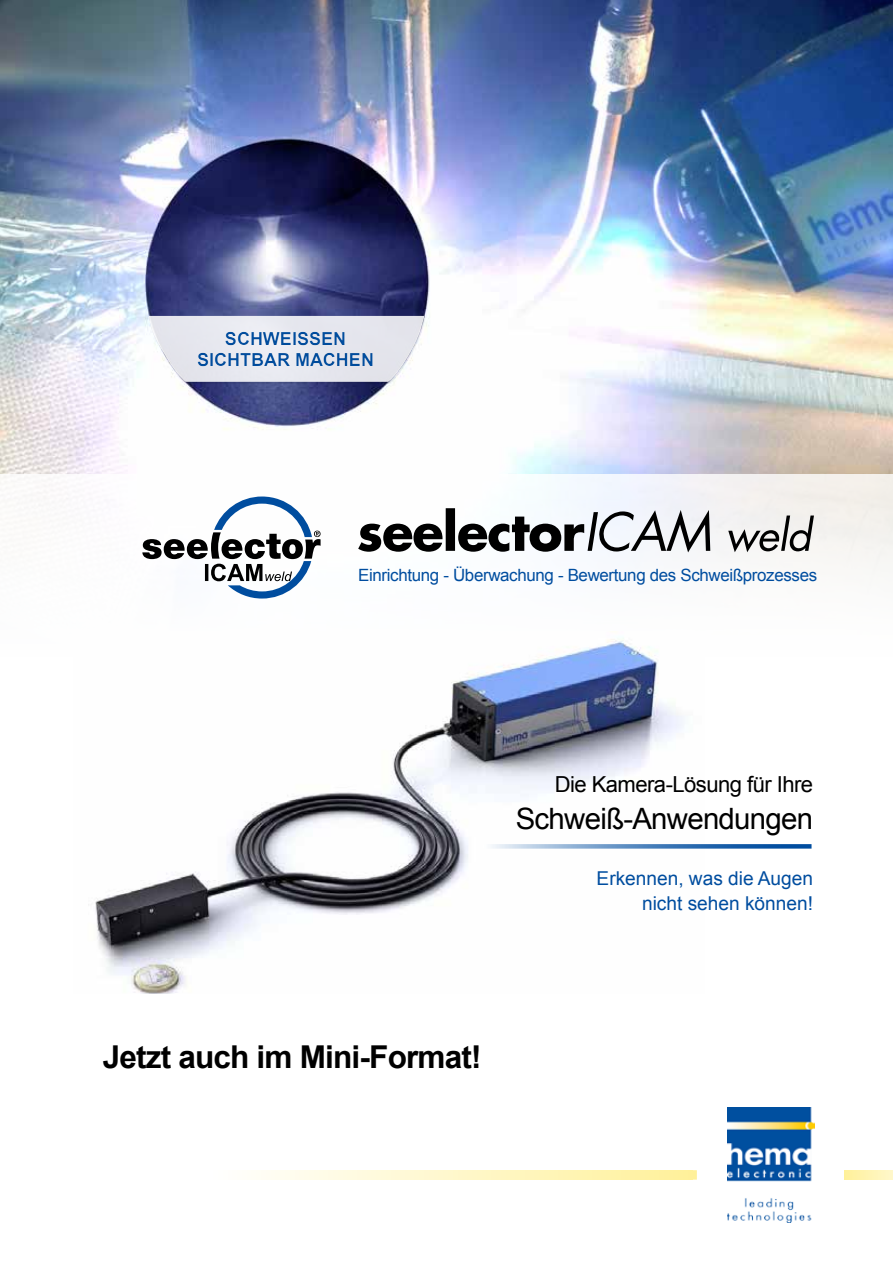
<style>
.page{position:relative;width:893px;height:1263px;background:#fff}
.page>*{position:absolute;margin:0;border:0;box-sizing:border-box;transform-origin:0 0}
.t1{font:700 31.5px "Arial";letter-spacing:-.025em;color:#000}
.t2{font:29.4px "Arial";letter-spacing:-.025em;color:#000}
.t3{font:22.05px "Arial";letter-spacing:-.025em;color:#000}
.t4{font:19.05px/25px "Arial";color:#004d9f;text-align:right}
.t5{font:700 18px/21.6px "Arial";color:#004d9f;text-align:center}
.t6{font:16.95px "Arial";letter-spacing:-.02em;color:#004d9f}
</style>
<div class="page">
<img style="left:0;top:0;width:893px;height:474px">
<div style="left:149px;top:316px;width:277px;height:67px;background:#000;opacity:.1"></div>
<svg style="left:149px;top:316px;width:275px;height:66px"></svg>
<div style="left:184px;top:326px;width:228px;height:49px;background:#e5e6ee"></div>
<svg style="left:142px;top:496px;width:179px;height:102px"></svg>
<svg style="left:358px;top:508px;width:352px;height:44px"></svg>
<svg style="left:728px;top:515px;width:86px;height:37px"></svg>
<img style="left:728px;top:1108px;width:87px;height:114px">
<div style="left:692px;top:1170px;width:5px;height:9px;background:#fff099"></div>
<svg style="left:688px;top:1170px;width:4px;height:9px"></svg>
<div style="left:683px;top:1170px;width:5px;height:9px;background:#fff19b"></div>
<div style="left:678px;top:1170px;width:5px;height:9px;background:#fff19c"></div>
<div style="left:673px;top:1170px;width:5px;height:9px;background:#fff19d"></div>
<div style="left:668px;top:1170px;width:5px;height:9px;background:#fff19e"></div>
<svg style="left:664px;top:1170px;width:4px;height:9px"></svg>
<div style="left:659px;top:1170px;width:5px;height:9px;background:#fff1a0"></div>
<div style="left:654px;top:1170px;width:5px;height:9px;background:#fff2a1"></div>
<div style="left:649px;top:1170px;width:5px;height:9px;background:#fff2a2"></div>
<div style="left:644px;top:1170px;width:5px;height:9px;background:#fff2a3"></div>
<svg style="left:640px;top:1170px;width:4px;height:9px"></svg>
<div style="left:635px;top:1170px;width:5px;height:9px;background:#fff2a5"></div>
<div style="left:630px;top:1170px;width:5px;height:9px;background:#fff2a6"></div>
<div style="left:625px;top:1170px;width:5px;height:9px;background:#fff2a7"></div>
<div style="left:620px;top:1170px;width:5px;height:9px;background:#fff2a8"></div>
<div style="left:616px;top:1170px;width:5px;height:9px;background:#fff3a9"></div>
<div style="left:611px;top:1170px;width:5px;height:9px;background:#fff3aa"></div>
<div style="left:606px;top:1170px;width:5px;height:9px;background:#fff3ab"></div>
<div style="left:601px;top:1170px;width:5px;height:9px;background:#fff3ac"></div>
<div style="left:596px;top:1170px;width:5px;height:9px;background:#fff3ad"></div>
<div style="left:592px;top:1170px;width:5px;height:9px;background:#fff3ae"></div>
<div style="left:587px;top:1170px;width:5px;height:9px;background:#fff4af"></div>
<div style="left:582px;top:1170px;width:5px;height:9px;background:#fff4b0"></div>
<div style="left:577px;top:1170px;width:5px;height:9px;background:#fff4b1"></div>
<div style="left:572px;top:1170px;width:5px;height:9px;background:#fff4b2"></div>
<div style="left:568px;top:1170px;width:5px;height:9px;background:#fff4b3"></div>
<div style="left:563px;top:1170px;width:5px;height:9px;background:#fff4b4"></div>
<div style="left:558px;top:1170px;width:5px;height:9px;background:#fff4b5"></div>
<div style="left:553px;top:1170px;width:5px;height:9px;background:#fff5b6"></div>
<svg style="left:549px;top:1170px;width:4px;height:9px"></svg>
<div style="left:544px;top:1170px;width:5px;height:9px;background:#fff5b8"></div>
<div style="left:539px;top:1170px;width:5px;height:9px;background:#fff5b9"></div>
<div style="left:534px;top:1170px;width:5px;height:9px;background:#fff5ba"></div>
<div style="left:529px;top:1170px;width:5px;height:9px;background:#fff5bb"></div>
<svg style="left:525px;top:1170px;width:4px;height:9px"></svg>
<div style="left:520px;top:1170px;width:5px;height:9px;background:#fff6bd"></div>
<div style="left:515px;top:1170px;width:5px;height:9px;background:#fff6be"></div>
<div style="left:510px;top:1170px;width:5px;height:9px;background:#fff6bf"></div>
<div style="left:505px;top:1170px;width:5px;height:9px;background:#fff6c0"></div>
<svg style="left:501px;top:1170px;width:4px;height:9px"></svg>
<div style="left:496px;top:1170px;width:5px;height:9px;background:#fff6c2"></div>
<div style="left:491px;top:1170px;width:5px;height:9px;background:#fff6c3"></div>
<div style="left:486px;top:1170px;width:5px;height:9px;background:#fff7c4"></div>
<div style="left:481px;top:1170px;width:5px;height:9px;background:#fff7c5"></div>
<svg style="left:477px;top:1170px;width:4px;height:9px"></svg>
<div style="left:472px;top:1170px;width:5px;height:9px;background:#fff7c7"></div>
<div style="left:467px;top:1170px;width:5px;height:9px;background:#fff7c8"></div>
<div style="left:462px;top:1170px;width:5px;height:9px;background:#fff7c9"></div>
<div style="left:457px;top:1170px;width:5px;height:9px;background:#fff7ca"></div>
<div style="left:453px;top:1170px;width:5px;height:9px;background:#fff8cb"></div>
<div style="left:448px;top:1170px;width:5px;height:9px;background:#fff8cd"></div>
<div style="left:443px;top:1170px;width:5px;height:9px;background:#fff8ce"></div>
<div style="left:438px;top:1170px;width:5px;height:9px;background:#fff8cf"></div>
<div style="left:433px;top:1170px;width:5px;height:9px;background:#fff8d0"></div>
<div style="left:429px;top:1170px;width:5px;height:9px;background:#fff8d1"></div>
<div style="left:424px;top:1170px;width:5px;height:9px;background:#fff8d2"></div>
<div style="left:419px;top:1170px;width:5px;height:9px;background:#fff9d3"></div>
<div style="left:414px;top:1170px;width:5px;height:9px;background:#fff9d4"></div>
<svg style="left:410px;top:1170px;width:4px;height:9px"></svg>
<div style="left:405px;top:1170px;width:5px;height:9px;background:#fff9d6"></div>
<div style="left:400px;top:1170px;width:5px;height:9px;background:#fff9d7"></div>
<div style="left:395px;top:1170px;width:5px;height:9px;background:#fff9d8"></div>
<div style="left:390px;top:1170px;width:5px;height:9px;background:#fff9d9"></div>
<svg style="left:386px;top:1170px;width:4px;height:9px"></svg>
<div style="left:381px;top:1170px;width:5px;height:9px;background:#fffadb"></div>
<div style="left:376px;top:1170px;width:5px;height:9px;background:#fffadc"></div>
<div style="left:371px;top:1170px;width:5px;height:9px;background:#fffadd"></div>
<div style="left:366px;top:1170px;width:5px;height:9px;background:#fffade"></div>
<svg style="left:362px;top:1170px;width:4px;height:9px"></svg>
<div style="left:357px;top:1170px;width:5px;height:9px;background:#fffae0"></div>
<div style="left:352px;top:1170px;width:5px;height:9px;background:#fffbe1"></div>
<div style="left:347px;top:1170px;width:5px;height:9px;background:#fffbe2"></div>
<div style="left:342px;top:1170px;width:5px;height:9px;background:#fffbe3"></div>
<svg style="left:338px;top:1170px;width:4px;height:9px"></svg>
<div style="left:333px;top:1170px;width:5px;height:9px;background:#fffbe5"></div>
<div style="left:328px;top:1170px;width:5px;height:9px;background:#fffbe6"></div>
<div style="left:323px;top:1170px;width:5px;height:9px;background:#fffce7"></div>
<div style="left:318px;top:1170px;width:5px;height:9px;background:#fffce8"></div>
<svg style="left:314px;top:1170px;width:4px;height:9px"></svg>
<div style="left:309px;top:1170px;width:5px;height:9px;background:#fffcea"></div>
<div style="left:304px;top:1170px;width:5px;height:9px;background:#fffceb"></div>
<div style="left:299px;top:1170px;width:5px;height:9px;background:#fffcec"></div>
<div style="left:294px;top:1170px;width:5px;height:9px;background:#fffced"></div>
<div style="left:290px;top:1170px;width:5px;height:9px;background:#fffdee"></div>
<div style="left:285px;top:1170px;width:5px;height:9px;background:#fffdef"></div>
<div style="left:280px;top:1170px;width:5px;height:9px;background:#fffdf0"></div>
<div style="left:275px;top:1170px;width:5px;height:9px;background:#fffdf1"></div>
<div style="left:270px;top:1170px;width:5px;height:9px;background:#fffdf2"></div>
<div style="left:266px;top:1170px;width:5px;height:9px;background:#fffdf3"></div>
<div style="left:261px;top:1170px;width:5px;height:9px;background:#fffdf4"></div>
<div style="left:256px;top:1170px;width:5px;height:9px;background:#fffef5"></div>
<div style="left:251px;top:1170px;width:5px;height:9px;background:#fffef6"></div>
<div style="left:242px;top:1170px;width:5px;height:9px;background:#fffef8"></div>
<div style="left:237px;top:1170px;width:5px;height:9px;background:#fffef9"></div>
<div style="left:232px;top:1170px;width:5px;height:9px;background:#fffefa"></div>
<div style="left:227px;top:1170px;width:5px;height:9px;background:#fffefb"></div>
<svg style="left:844px;top:1170px;width:49px;height:9px"></svg>
<img style="left:88px;top:639px;width:596px;height:355px">
<svg style="left:483px;top:844px;width:328px;height:5px;background:#6b97c7"></svg>
<p class="t5" style="left:197px;top:328px;width:178px">SCHWEISSEN<br>SICHTBAR MACHEN</p>
<p class="t6" style="left:358px;top:564px;width:460px">Einrichtung - Überwachung - Bewertung des Schweißprozesses</p>
<h3 class="t3" style="left:555px;top:770px;width:260px">Die Kamera-Lösung für Ihre</h3>
<h2 class="t2" style="left:516px;top:799px;width:299px">Schweiß-Anwendungen</h2>
<p class="t4" style="left:597px;top:866px;width:218px">Erkennen, was die Augen nicht sehen können!</p>
<h1 class="t1" style="left:103px;top:1036px;width:381px">Jetzt auch im Mini-Format!</h1>
</div>
